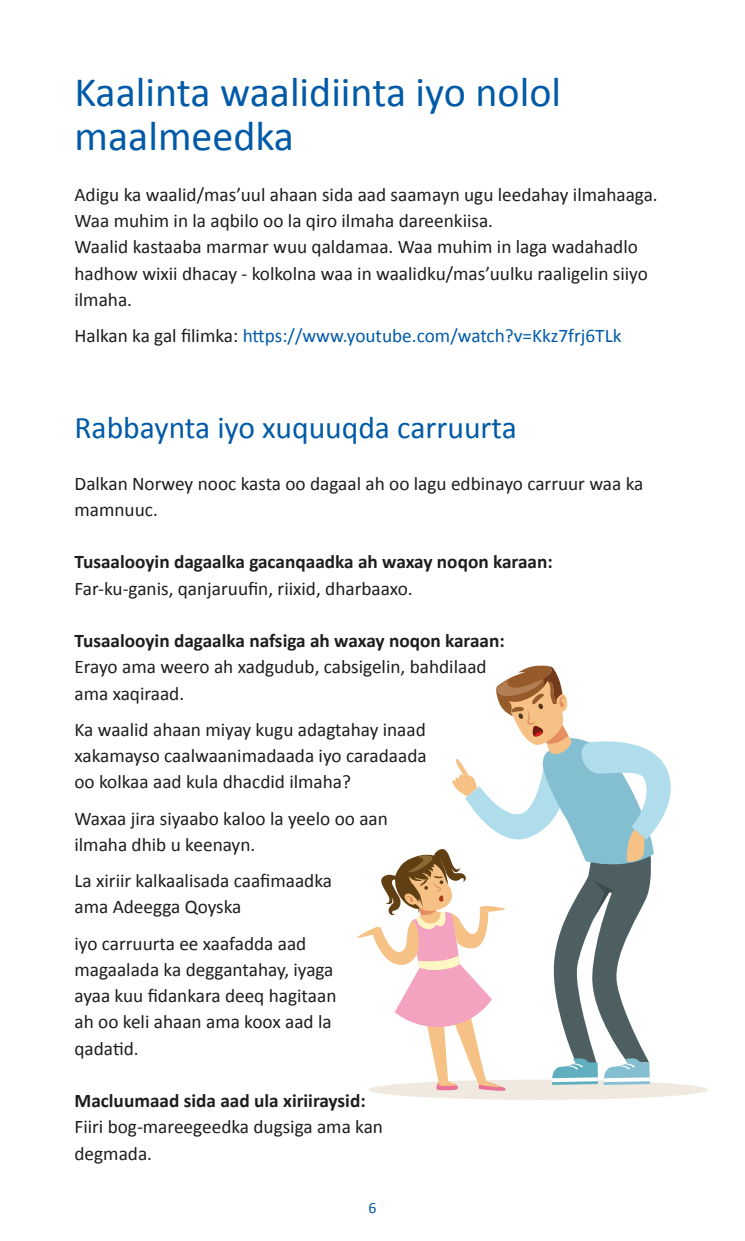
<style>
.page{position:relative;width:745px;height:1241px;background:#fff}
.page>*{position:absolute;margin:0;border:0;box-sizing:border-box;transform-origin:0 0}
.t1{font:42px/43.8px "Calibri";color:#005aa7}
.t2{font:31.5px "Calibri";color:#005aa7}
.t3{font:19.25px/26.2px "Calibri";color:#1d1d1b}
.t4{font:700 19.25px "Calibri";color:#1d1d1b}
.t5{font:19.25px "Calibri";color:#005aa7}
.t6{font:15.75px "Calibri";color:#005aa7}
.s1{color:#1d1d1b}
</style>
<div class="page">
<div style="left:368px;top:1079px;width:339px;height:20px;background:#f0e9df;border-radius:50%"></div>
<svg style="left:357px;top:665px;width:325px;height:425px"></svg>
<h1 class="t1" style="left:74px;top:69px;width:488px">Kaalinta waalidiinta iyo nolol maalmeedka</h1>
<p class="t3" style="left:74px;top:181px;width:584px">Adigu ka waalid/mas’uul ahaan sida aad saamayn ugu leedahay ilmahaaga.<br>Waa muhim in la aqbilo oo la qiro ilmaha dareenkiisa.<br>Waalid kastaaba marmar wuu qaldamaa. Waa muhim in laga wadahadlo hadhow wixii dhacay - kolkolna waa in waalidku/mas’uulku raaligelin siiyo ilmaha.</p>
<p class="t5" style="left:74px;top:322px;width:548px"><span class="s1">Halkan ka gal filimka:</span> https://www.youtube.com/watch?v=Kkz7frj6TLk</p>
<h2 class="t2" style="left:74px;top:406px;width:443px">Rabbaynta iyo xuquuqda carruurta</h2>
<p class="t3" style="left:74px;top:469px;width:570px">Dalkan Norwey nooc kasta oo dagaal ah oo lagu edbinayo carruur waa ka mamnuuc.</p>
<p class="t4" style="left:74px;top:548px;width:479px">Tusaalooyin dagaalka gacanqaadka ah waxay noqon karaan:</p>
<p class="t3" style="left:74px;top:574px;width:339px">Far-ku-ganis, qanjaruufin, riixid, dharbaaxo.</p>
<p class="t4" style="left:74px;top:627px;width:431px">Tusaalooyin dagaalka nafsiga ah waxay noqon karaan:</p>
<p class="t3" style="left:74px;top:653px;width:413px">Erayo ama weero ah xadgudub, cabsigelin, bahdilaad ama xaqiraad.</p>
<p class="t3" style="left:74px;top:715px;width:353px;text-align:justify">Ka waalid ahaan miyay kugu adagtahay inaad xakamayso caalwaanimadaada iyo caradaada oo kolkaa aad kula dhacdid ilmaha?</p>
<p class="t3" style="left:74px;top:804px;width:315px">Waxaa jira siyaabo kaloo la yeelo oo aan ilmaha dhib u keenayn.</p>
<p class="t3" style="left:74px;top:866px;width:259px">La xiriir kalkaalisada caafimaadka ama Adeegga Qoyska</p>
<p class="t3" style="left:74px;top:929px;width:263px">iyo carruurta ee xaafadda aad magaalada ka deggantahay, iyaga ayaa kuu fidankara deeq hagitaan ah oo keli ahaan ama koox aad la qadatid.</p>
<p class="t4" style="left:74px;top:1086px;width:292px">Macluumaad sida aad ula xiriiraysid:</p>
<p class="t3" style="left:74px;top:1113px;width:310px">Fiiri bog-mareegeedka dugsiga ama kan degmada.</p>
<p class="t6" style="left:368px;top:1196px;width:9px">6</p>
</div>
